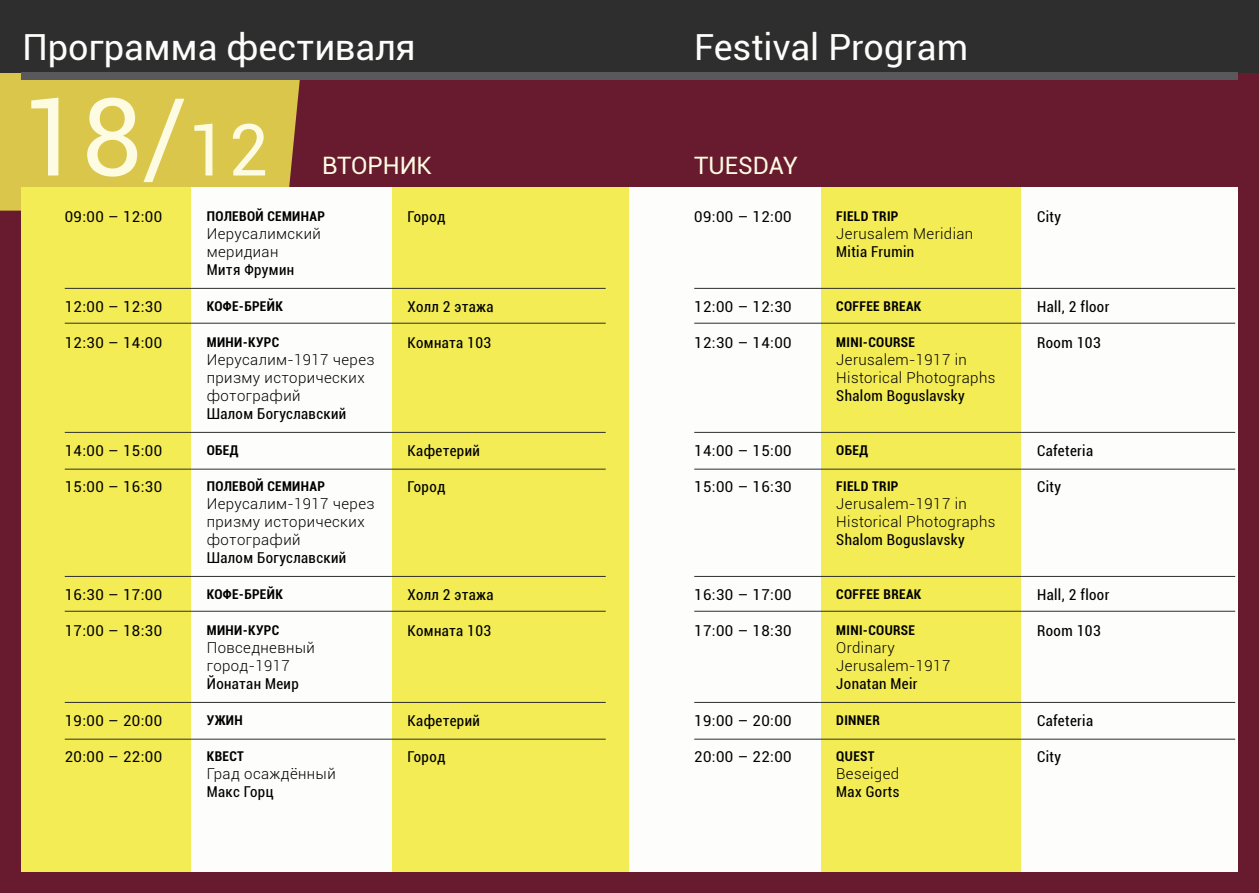
<style>
.page{position:relative;width:1259px;height:893px;background:#681b2f}
.page>*{position:absolute;margin:0;border:0;box-sizing:border-box;transform-origin:0 0}
.t1{font:108px "Roboto";color:#fdfbe1}
.t2{font:36px "Roboto";color:#fdfefc}
.t3{font:24px "Roboto";color:#fdfbe1}
.t4{font:300 15px/18px "Roboto";letter-spacing:.025em;color:#000}
.t5{font:condensed 15px "Roboto";letter-spacing:.025em;color:#000}
.t6{font:15px "Roboto";letter-spacing:.025em;color:#000}
.t7{font:700 condensed 13.5px "Roboto";letter-spacing:.025em;color:#000}
.s1{font-size:72px}
</style>
<div class="page">
<div style="left:0;top:72px;width:308px;height:139px;background:#dac64b"></div>
<div style="left:21px;top:188px;width:1217px;height:684px;background:#f3ec55"></div>
<div style="left:629px;top:188px;width:192px;height:683px;background:#fdfefc"></div>
<div style="left:1021px;top:188px;width:217px;height:683px;background:#fdfefc"></div>
<div style="left:191px;top:188px;width:201px;height:683px;background:#fdfefc"></div>
<div style="left:0;top:0;width:1259px;height:72px;background:#2e2e2e"></div>
<div style="left:21px;top:72px;width:1216px;height:8px;background:#59595c"></div>
<hr style="left:65px;top:288px;width:541px;height:1px;background:#2e2e2e">
<hr style="left:65px;top:323px;width:541px;height:1px;background:#2e2e2e">
<hr style="left:65px;top:469px;width:541px;height:1px;background:#2e2e2e">
<hr style="left:65px;top:432px;width:541px;height:1px;background:#2e2e2e">
<hr style="left:694px;top:288px;width:541px;height:1px;background:#2e2e2e">
<hr style="left:694px;top:323px;width:541px;height:1px;background:#2e2e2e">
<hr style="left:694px;top:469px;width:541px;height:1px;background:#2e2e2e">
<hr style="left:694px;top:432px;width:541px;height:1px;background:#2e2e2e">
<hr style="left:65px;top:576px;width:541px;height:1px;background:#2e2e2e">
<hr style="left:65px;top:611px;width:541px;height:1px;background:#2e2e2e">
<hr style="left:65px;top:739px;width:541px;height:1px;background:#2e2e2e">
<hr style="left:65px;top:702px;width:541px;height:1px;background:#2e2e2e">
<hr style="left:694px;top:576px;width:541px;height:1px;background:#2e2e2e">
<hr style="left:694px;top:611px;width:541px;height:1px;background:#2e2e2e">
<hr style="left:694px;top:739px;width:541px;height:1px;background:#2e2e2e">
<hr style="left:694px;top:702px;width:541px;height:1px;background:#2e2e2e">
<h2 class="t2" style="left:22px;top:22px;width:395px">Программа фестиваля</h2>
<h2 class="t2" style="left:650px;top:22px;width:141px">Lectures</h2>
<h1 class="t1" style="left:21px;top:61px;width:249px">18/<span class="s1">12</span></h1>
<h2 class="t2" style="left:694px;top:22px;width:275px">Festival Program</h2>
<h2 class="t2" style="left:22px;top:22px;width:128px">Лекции</h2>
<h3 class="t3" style="left:322px;top:149px;width:111px">ВТОРНИК</h3>
<h3 class="t3" style="left:694px;top:149px;width:105px">TUESDAY</h3>
<p class="t6" style="left:65px;top:206px;width:99px">09:00 – 12:00</p>
<p class="t6" style="left:65px;top:296px;width:99px">12:00 – 12:30</p>
<p class="t6" style="left:65px;top:332px;width:99px">12:30 – 14:00</p>
<p class="t6" style="left:65px;top:440px;width:99px">14:00 – 15:00</p>
<p class="t6" style="left:65px;top:476px;width:99px">15:00 – 16:30</p>
<p class="t6" style="left:65px;top:584px;width:99px">16:30 – 17:00</p>
<p class="t6" style="left:65px;top:620px;width:99px">17:00 – 18:30</p>
<p class="t6" style="left:65px;top:710px;width:99px">19:00 – 20:00</p>
<p class="t6" style="left:65px;top:746px;width:99px">20:00 – 22:00</p>
<p class="t7" style="left:207px;top:207px;width:120px">ПОЛЕВОЙ СЕМИНАР</p>
<p class="t4" style="left:207px;top:224px;width:116px">Иерусалимский меридиан</p>
<p class="t5" style="left:207px;top:259px;width:89px">Митя Фрумин</p>
<p class="t7" style="left:207px;top:297px;width:78px">КОФЕ-БРЕЙК</p>
<p class="t7" style="left:207px;top:333px;width:74px">МИНИ-КУРC</p>
<p class="t4" style="left:207px;top:350px;width:169px">Иерусалим-1917 через призму исторических фотографий</p>
<p class="t5" style="left:207px;top:403px;width:141px">Шалом Богуславский</p>
<p class="t7" style="left:207px;top:441px;width:33px">ОБЕД</p>
<p class="t7" style="left:207px;top:477px;width:120px">ПОЛЕВОЙ СЕМИНАР</p>
<p class="t4" style="left:207px;top:494px;width:169px">Иерусалим-1917 через призму исторических фотографий</p>
<p class="t5" style="left:207px;top:547px;width:141px">Шалом Богуславский</p>
<p class="t7" style="left:207px;top:585px;width:78px">КОФЕ-БРЕЙК</p>
<p class="t7" style="left:207px;top:621px;width:74px">МИНИ-КУРC</p>
<p class="t4" style="left:207px;top:638px;width:110px">Повседневный город-1917</p>
<p class="t5" style="left:207px;top:673px;width:93px">Йонатан Меир</p>
<p class="t7" style="left:207px;top:711px;width:37px">УЖИН</p>
<p class="t7" style="left:207px;top:747px;width:38px">КВЕСТ</p>
<p class="t4" style="left:207px;top:764px;width:130px">Град осаждённый</p>
<p class="t5" style="left:207px;top:781px;width:68px">Макс Горц</p>
<p class="t5" style="left:408px;top:207px;width:39px">Город</p>
<p class="t5" style="left:408px;top:297px;width:87px">Холл 2 этажа</p>
<p class="t5" style="left:408px;top:333px;width:85px">Комната 103</p>
<p class="t5" style="left:408px;top:441px;width:74px">Кафетерий</p>
<p class="t5" style="left:408px;top:477px;width:39px">Город</p>
<p class="t5" style="left:408px;top:585px;width:87px">Холл 2 этажа</p>
<p class="t5" style="left:408px;top:621px;width:85px">Комната 103</p>
<p class="t5" style="left:408px;top:711px;width:74px">Кафетерий</p>
<p class="t5" style="left:408px;top:747px;width:39px">Город</p>
<p class="t6" style="left:694px;top:206px;width:99px">09:00 – 12:00</p>
<p class="t7" style="left:836px;top:207px;width:64px">FIELD TRIP</p>
<p class="t4" style="left:836px;top:224px;width:138px">Jerusalem Meridian</p>
<p class="t5" style="left:836px;top:241px;width:79px">Mitia Frumin</p>
<p class="t6" style="left:694px;top:296px;width:99px">12:00 – 12:30</p>
<p class="t6" style="left:694px;top:332px;width:99px">12:30 – 14:00</p>
<p class="t7" style="left:836px;top:297px;width:87px">COFFEE BREAK</p>
<p class="t7" style="left:836px;top:333px;width:80px">MINI-COURSE</p>
<p class="t4" style="left:836px;top:350px;width:161px">Jerusalem-1917 in<br>Historical Photographs</p>
<p class="t5" style="left:836px;top:385px;width:130px">Shalom Boguslavsky</p>
<p class="t6" style="left:694px;top:440px;width:99px">14:00 – 15:00</p>
<p class="t6" style="left:694px;top:476px;width:99px">15:00 – 16:30</p>
<p class="t7" style="left:836px;top:441px;width:33px">ОБЕД</p>
<p class="t7" style="left:836px;top:477px;width:64px">FIELD TRIP</p>
<p class="t4" style="left:836px;top:494px;width:161px">Jerusalem-1917 in<br>Historical Photographs</p>
<p class="t5" style="left:836px;top:529px;width:130px">Shalom Boguslavsky</p>
<p class="t6" style="left:694px;top:584px;width:99px">16:30 – 17:00</p>
<p class="t6" style="left:694px;top:620px;width:99px">17:00 – 18:30</p>
<p class="t6" style="left:694px;top:710px;width:99px">19:00 – 20:00</p>
<p class="t6" style="left:694px;top:746px;width:99px">20:00 – 22:00</p>
<p class="t7" style="left:836px;top:585px;width:87px">COFFEE BREAK</p>
<p class="t7" style="left:836px;top:621px;width:80px">MINI-COURSE</p>
<p class="t4" style="left:836px;top:638px;width:115px">Ordinary<br>Jerusalem-1917</p>
<p class="t5" style="left:836px;top:673px;width:83px">Jonatan Meir</p>
<p class="t7" style="left:836px;top:711px;width:45px">DINNER</p>
<p class="t7" style="left:836px;top:747px;width:40px">QUEST</p>
<p class="t4" style="left:836px;top:764px;width:64px">Beseiged</p>
<p class="t5" style="left:836px;top:781px;width:64px">Max Gorts</p>
<p class="t5" style="left:1037px;top:207px;width:25px">City</p>
<p class="t5" style="left:1037px;top:297px;width:74px">Hall, 2 floor</p>
<p class="t5" style="left:1037px;top:333px;width:65px">Room 103</p>
<p class="t5" style="left:1037px;top:441px;width:57px">Cafeteria</p>
<p class="t5" style="left:1037px;top:477px;width:25px">City</p>
<p class="t5" style="left:1037px;top:585px;width:74px">Hall, 2 floor</p>
<p class="t5" style="left:1037px;top:621px;width:65px">Room 103</p>
<p class="t5" style="left:1037px;top:711px;width:57px">Cafeteria</p>
<p class="t5" style="left:1037px;top:747px;width:25px">City</p>
</div>
